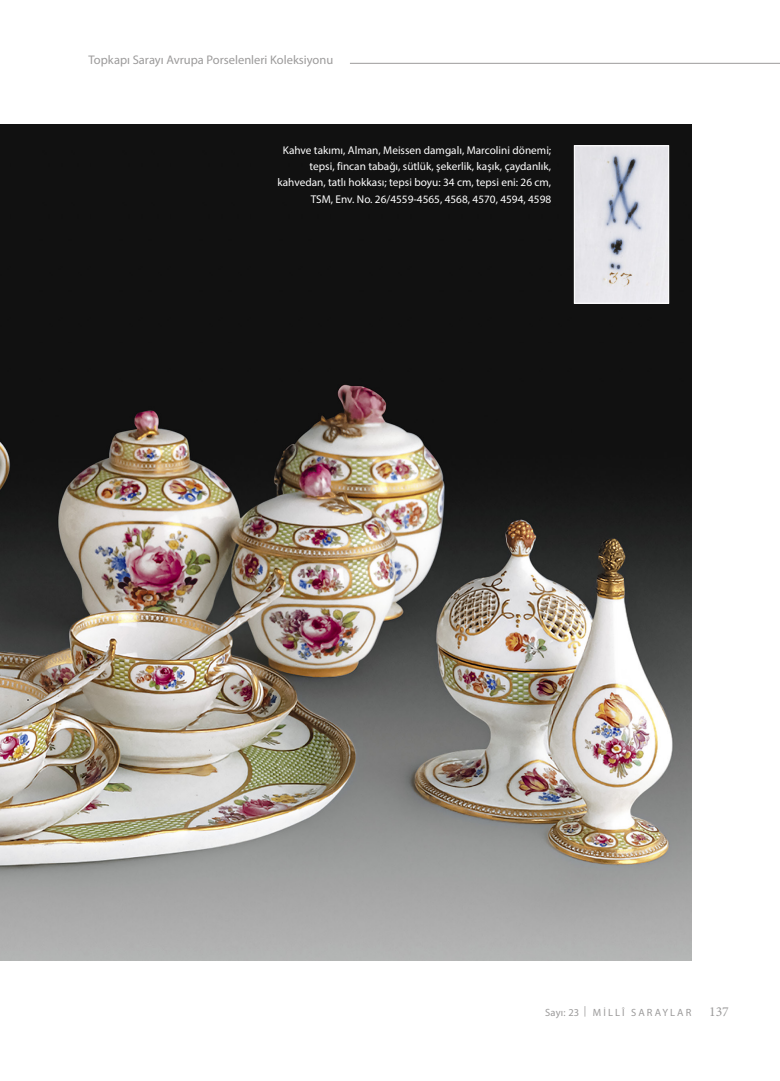
<style>
.page{position:relative;width:780px;height:1081px;background:#fff}
.page>*{position:absolute;margin:0;border:0;box-sizing:border-box;transform-origin:0 0}
.t1{font:13.75px "Minion Pro";color:#9c9b9b}
.t2{font:12.5px "Myriad Pro";color:#9c9b9b}
.t3{font:11.25px/16.2px "Myriad Pro";color:#fff;text-align:right}
.t4{font:10.5px "Myriad Pro";letter-spacing:.2em;color:#9c9b9b}
</style>
<div class="page">
<hr style="left:350px;top:63px;width:430px;height:1px;background:#9c9b9b">
<img style="left:0;top:124px;width:691px;height:836px">
<img style="left:575px;top:147px;width:92px;height:155px">
<div style="left:573px;top:145px;width:96px;height:159px;border:1px solid #fff"></div>
<p class="t2" style="left:89px;top:52px;width:246px">Topkapı Sarayı Avrupa Porselenleri Koleksiyonu</p>
<p class="t3" style="left:277px;top:142px;width:275px">Kahve takımı, Alman, Meissen damgalı, Marcolini dönemi; tepsi, fincan tabağı, sütlük, şekerlik, kaşık, çaydanlık, kahvedan, tatlı hokkası; tepsi boyu: 34 cm, tepsi eni: 26 cm, TSM, Env. No. 26/4559-4565, 4568, 4570, 4594, 4598</p>
<p class="t4" style="left:545px;top:1006px;width:148px">Sayı: 23 | MİLLÎ SARAYLAR</p>
<p class="t1" style="left:709px;top:1003px;width:21px">137</p>
</div>
